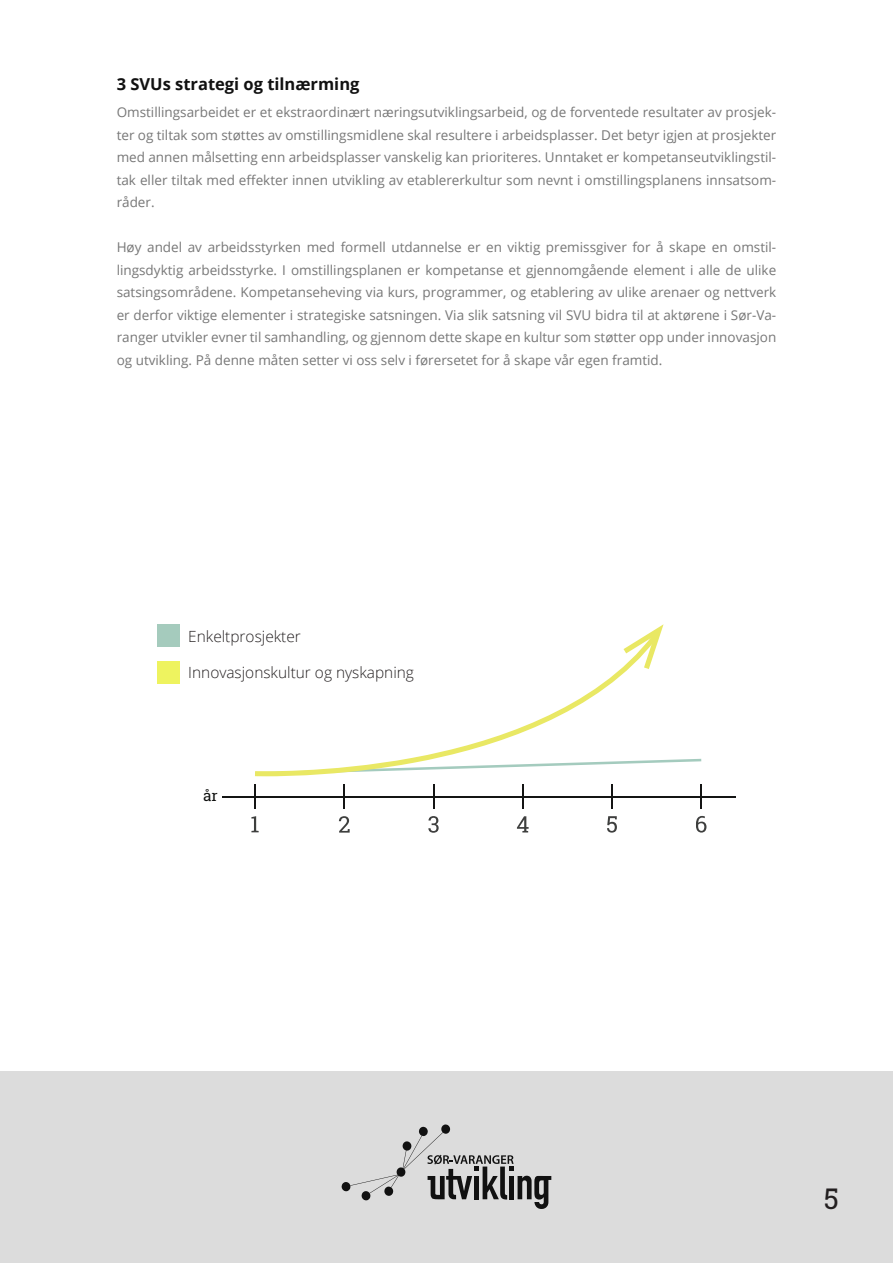
<style>
.page{position:relative;width:893px;height:1263px;background:#fff}
.page>*{position:absolute;margin:0;border:0;box-sizing:border-box;transform-origin:0 0}
.t1{font:28.5px "Roboto Slab";color:#231f20}
.t2{font:700 16.5px "Open Sans";color:#111}
.t3{font:300 15.45px "Open Sans";color:#231f20}
.t4{font:15.15px "Roboto Slab";color:#0e0f0e}
.t5{font:13.5px/22.5px "Open Sans";color:#777;text-align:justify}
</style>
<div class="page">
<div style="left:157px;top:625px;width:23px;height:22px;background:#a5cbbd"></div>
<div style="left:157px;top:661px;width:23px;height:22px;background:#eef35f"></div>
<hr style="left:222px;top:796px;width:514px;height:1px;background:#141514">
<hr style="left:254px;top:784px;width:2px;height:25px;background:#141514">
<svg style="left:344px;top:784px;width:1px;height:25px"></svg>
<svg style="left:433px;top:784px;width:1px;height:25px"></svg>
<svg style="left:522px;top:784px;width:1px;height:25px"></svg>
<hr style="left:611px;top:784px;width:2px;height:25px;background:#141514">
<svg style="left:701px;top:784px;width:1px;height:25px"></svg>
<svg style="left:251px;top:816px;width:8px;height:16px"></svg>
<svg style="left:339px;top:816px;width:11px;height:17px"></svg>
<svg style="left:428px;top:816px;width:11px;height:17px"></svg>
<svg style="left:517px;top:816px;width:12px;height:16px"></svg>
<svg style="left:607px;top:816px;width:10px;height:17px"></svg>
<svg style="left:696px;top:816px;width:10px;height:16px"></svg>
<svg style="left:657px;top:759px;width:44px;height:4px"></svg>
<svg style="left:255px;top:667px;width:402px;height:109px"></svg>
<svg style="left:623px;top:624px;width:40px;height:45px"></svg>
<div style="left:0;top:1071px;width:893px;height:192px;background:#dcdcdc"></div>
<svg style="left:419px;top:1126px;width:9px;height:10px"></svg>
<div style="left:441px;top:1124px;width:9px;height:10px;background:#111;border-radius:4px"></div>
<div style="left:341px;top:1182px;width:10px;height:9px;background:#111;border-radius:4px"></div>
<svg style="left:350px;top:1132px;width:201px;height:77px"></svg>
<p class="t2" style="left:117px;top:73px;width:244px">3 SVUs strategi og tilnærming</p>
<p class="t5" style="left:117px;top:101px;width:661px">Omstillingsarbeidet er et ekstraordinært næringsutviklingsarbeid, og de forventede resultater av prosjek&shy;ter og tiltak som støttes av omstillingsmidlene skal resultere i arbeidsplasser. Det betyr igjen at prosjekter med annen målsetting enn arbeidsplasser vanskelig kan prioriteres. Unntaket er kompetanseutviklingstil&shy;tak eller tiltak med effekter innen utvikling av etablererkultur som nevnt i omstillingsplanens innsatsom&shy;råder.</p>
<p class="t5" style="left:117px;top:236px;width:661px">Høy andel av arbeidsstyrken med formell utdannelse er en viktig premissgiver for å skape en omstil&shy;lingsdyktig arbeidsstyrke. I omstillingsplanen er kompetanse et gjennomgående element i alle de ulike satsingsområdene. Kompetanseheving via kurs, programmer, og etablering av ulike arenaer og nettverk er derfor viktige elementer i strategiske satsningen. Via slik satsning vil SVU bidra til at aktørene i Sør-Va&shy;ranger utvikler evner til samhandling, og gjennom dette skape en kultur som støtter opp under innovasjon og utvikling. På denne måten setter vi oss selv i førersetet for å skape vår egen framtid.</p>
<p class="t3" style="left:188px;top:626px;width:114px">Enkeltprosjekter</p>
<p class="t3" style="left:188px;top:662px;width:227px">Innovasjonskultur og nyskapning</p>
<p class="t4" style="left:203px;top:785px;width:16px">år</p>
<h1 class="t1" style="left:824px;top:1179px;width:17px">5</h1>
</div>
